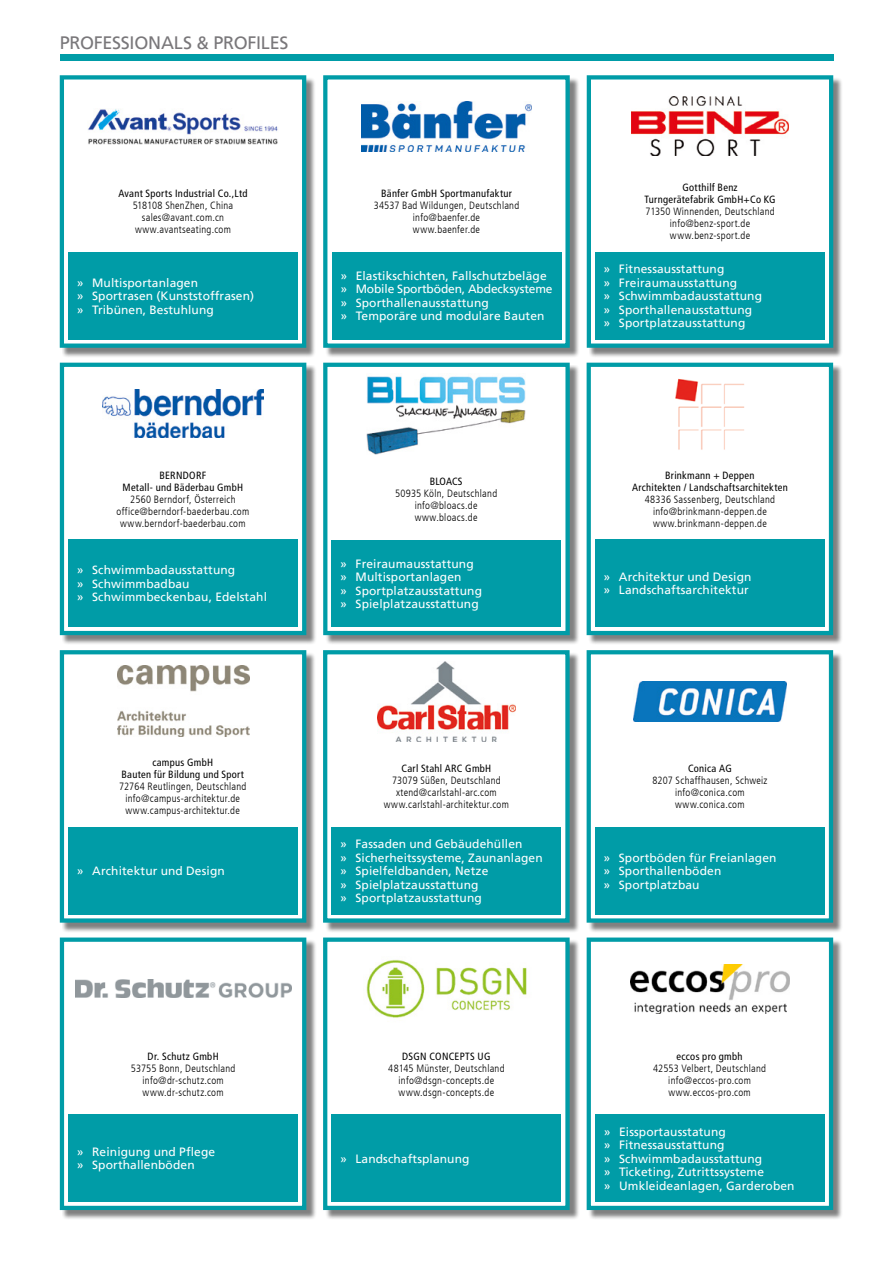
<style>
.page{position:relative;width:893px;height:1263px;background:#fff}
.page>*{position:absolute;margin:0;border:0;box-sizing:border-box;transform-origin:0 0}
.t1{font:18px "Frutiger LT";letter-spacing:-.015em;color:#79777a}
.t2{font:12px/13.5px "Frutiger LT";letter-spacing:.01em;color:#fff}
.t3{font:300 condensed 10.5px/12px "Frutiger LT";letter-spacing:.025em;color:#000;text-align:center}
.t4{font:condensed 10.5px/12px "Frutiger LT";letter-spacing:.03em;color:#000;text-align:center}
</style>
<div class="page">
<div style="left:60px;top:54px;width:773px;height:6px;background:#009ca7"></div>
<div style="left:62px;top:77px;width:254px;height:281px;background:#000;opacity:.5"></div>
<div style="left:60px;top:75px;width:246px;height:273px;background:#fff;border:4px solid #009ca7"></div>
<div style="left:325px;top:77px;width:255px;height:281px;background:#000;opacity:.5"></div>
<div style="left:323px;top:75px;width:247px;height:273px;background:#fff;border:4px solid #009ca7"></div>
<img style="left:361px;top:101px;width:170px;height:50px">
<img style="left:88px;top:108px;width:190px;height:36px">
<div style="left:332px;top:252px;width:229px;height:87px;background:#009ca7"></div>
<div style="left:68px;top:252px;width:230px;height:87px;background:#009ca7"></div>
<div style="left:62px;top:365px;width:254px;height:280px;background:#000;opacity:.5"></div>
<div style="left:60px;top:363px;width:246px;height:272px;background:#fff;border:4px solid #009ca7"></div>
<img style="left:103px;top:390px;width:160px;height:47px">
<div style="left:68px;top:540px;width:230px;height:87px;background:#009ca7"></div>
<div style="left:589px;top:940px;width:254px;height:280px;background:#000;opacity:.5"></div>
<div style="left:587px;top:937px;width:246px;height:273px;background:#fff;border:4px solid #009ca7"></div>
<img style="left:631px;top:964px;width:158px;height:49px">
<div style="left:595px;top:1114px;width:230px;height:87px;background:#009ca7"></div>
<div style="left:325px;top:940px;width:254px;height:280px;background:#000;opacity:.5"></div>
<div style="left:323px;top:937px;width:247px;height:273px;background:#fff;border:4px solid #009ca7"></div>
<img style="left:366px;top:959px;width:161px;height:59px">
<div style="left:332px;top:1114px;width:229px;height:87px;background:#009ca7"></div>
<div style="left:589px;top:365px;width:254px;height:280px;background:#000;opacity:.5"></div>
<div style="left:587px;top:363px;width:246px;height:272px;background:#fff;border:4px solid #009ca7"></div>
<img style="left:675px;top:378px;width:70px;height:72px">
<div style="left:595px;top:539px;width:230px;height:88px;background:#009ca7"></div>
<div style="left:62px;top:652px;width:254px;height:281px;background:#000;opacity:.5"></div>
<div style="left:60px;top:650px;width:246px;height:273px;background:#fff;border:4px solid #009ca7"></div>
<img style="left:117px;top:665px;width:132px;height:72px">
<div style="left:68px;top:827px;width:230px;height:87px;background:#009ca7"></div>
<div style="left:589px;top:652px;width:254px;height:281px;background:#000;opacity:.5"></div>
<div style="left:587px;top:650px;width:246px;height:273px;background:#fff;border:4px solid #009ca7"></div>
<img style="left:633px;top:681px;width:154px;height:40px">
<div style="left:595px;top:827px;width:229px;height:87px;background:#009ca7"></div>
<div style="left:62px;top:940px;width:254px;height:280px;background:#000;opacity:.5"></div>
<div style="left:60px;top:937px;width:246px;height:273px;background:#fff;border:4px solid #009ca7"></div>
<img style="left:75px;top:979px;width:216px;height:19px">
<div style="left:68px;top:1114px;width:230px;height:87px;background:#009ca7"></div>
<div style="left:325px;top:652px;width:254px;height:281px;background:#000;opacity:.5"></div>
<div style="left:323px;top:650px;width:247px;height:273px;background:#fff;border:4px solid #009ca7"></div>
<img style="left:377px;top:661px;width:138px;height:80px">
<div style="left:332px;top:827px;width:229px;height:87px;background:#009ca7"></div>
<div style="left:589px;top:77px;width:254px;height:281px;background:#000;opacity:.5"></div>
<div style="left:587px;top:75px;width:246px;height:273px;background:#fff;border:4px solid #009ca7"></div>
<img style="left:632px;top:97px;width:156px;height:59px">
<div style="left:595px;top:252px;width:230px;height:87px;background:#009ca7"></div>
<div style="left:325px;top:365px;width:255px;height:280px;background:#000;opacity:.5"></div>
<div style="left:323px;top:363px;width:247px;height:272px;background:#fff;border:4px solid #009ca7"></div>
<img style="left:366px;top:376px;width:160px;height:79px">
<div style="left:332px;top:540px;width:229px;height:87px;background:#009ca7"></div>
<h1 class="t1" style="left:60px;top:32px;width:230px">PROFESSIONALS &amp; PROFILES</h1>
<p class="t4" style="left:118px;top:188px;width:131px">Avant Sports Industrial Co.,Ltd</p>
<p class="t3" style="left:133px;top:200px;width:102px">518108 ShenZhen, China sales@avant.com.cn www.avantseating.com</p>
<p class="t2" style="left:77px;top:276px;width:179px">» Multisportanlagen<br>» Sportrasen (Kunststoffrasen) » Tribünen, Bestuhlung</p>
<p class="t4" style="left:381px;top:188px;width:132px">Bänfer GmbH Sportmanufaktur</p>
<p class="t3" style="left:374px;top:200px;width:147px">34537 Bad Wildungen, Deutschland info@baenfer.de<br>www.baenfer.de</p>
<p class="t2" style="left:340px;top:269px;width:214px">» Elastikschichten, Fallschutzbeläge » Mobile Sportböden, Abdecksysteme » Sporthallenausstattung<br>» Temporäre und modulare Bauten</p>
<p class="t4" style="left:644px;top:182px;width:133px">Gotthilf Benz<br>Turngerätefabrik GmbH+Co KG</p>
<p class="t3" style="left:645px;top:206px;width:131px">71350 Winnenden, Deutschland info@benz-sport.de www.benz-sport.de</p>
<p class="t2" style="left:604px;top:262px;width:160px">» Fitnessausstattung<br>» Freiraumausstattung<br>» Schwimmbadausstattung » Sporthallenausstattung<br>» Sportplatzausstattung</p>
<p class="t4" style="left:122px;top:469px;width:122px">BERNDORF<br>Metall- und Bäderbau GmbH</p>
<p class="t3" style="left:117px;top:493px;width:134px">2560 Berndorf, Österreich office@berndorf-baederbau.com www.berndorf-baederbau.com</p>
<p class="t2" style="left:77px;top:563px;width:192px">» Schwimmbadausstattung<br>» Schwimmbadbau<br>» Schwimmbeckenbau, Edelstahl</p>
<p class="t4" style="left:430px;top:475px;width:34px">BLOACS</p>
<p class="t3" style="left:395px;top:487px;width:104px">50935 Köln, Deutschland info@bloacs.de www.bloacs.de</p>
<p class="t2" style="left:340px;top:557px;width:143px">» Freiraumausstattung » Multisportanlagen<br>» Sportplatzausstattung » Spielplatzausstattung</p>
<p class="t4" style="left:632px;top:469px;width:157px">Brinkmann + Deppen<br>Architekten / Landschaftsarchitekten</p>
<p class="t3" style="left:645px;top:493px;width:132px">48336 Sassenberg, Deutschland info@brinkmann-deppen.de www.brinkmann-deppen.de</p>
<p class="t2" style="left:604px;top:570px;width:149px">» Architektur und Design » Landschaftsarchitektur</p>
<p class="t4" style="left:121px;top:757px;width:124px">campus GmbH<br>Bauten für Bildung und Sport</p>
<p class="t3" style="left:119px;top:781px;width:129px">72764 Reutlingen, Deutschland info@campus-architektur.de www.campus-architektur.de</p>
<p class="t2" style="left:77px;top:864px;width:149px">» Architektur und Design</p>
<p class="t4" style="left:148px;top:1050px;width:73px">Dr. Schutz GmbH</p>
<p class="t3" style="left:131px;top:1062px;width:106px">53755 Bonn, Deutschland info@dr-schutz.com www.dr-schutz.com</p>
<p class="t2" style="left:77px;top:1145px;width:140px">» Reinigung und Pflege » Sporthallenböden</p>
<p class="t4" style="left:401px;top:763px;width:91px">Carl Stahl ARC GmbH</p>
<p class="t3" style="left:384px;top:775px;width:127px">73079 Süßen, Deutschland xtend@carlstahl-arc.com www.carlstahl-architektur.com</p>
<p class="t2" style="left:340px;top:837px;width:204px">» Fassaden und Gebäudehüllen<br>» Sicherheitssysteme, Zaunanlagen » Spielfeldbanden, Netze<br>» Spielplatzausstattung<br>» Sportplatzausstattung</p>
<p class="t4" style="left:402px;top:1050px;width:90px">DSGN CONCEPTS UG</p>
<p class="t3" style="left:388px;top:1062px;width:118px">48145 Münster, Deutschland info@dsgn-concepts.de www.dsgn-concepts.de</p>
<p class="t2" style="left:340px;top:1152px;width:131px">» Landschaftsplanung</p>
<p class="t4" style="left:688px;top:763px;width:45px">Conica AG</p>
<p class="t3" style="left:652px;top:775px;width:117px">8207 Schaffhausen, Schweiz info@conica.com www.conica.com</p>
<p class="t2" style="left:603px;top:851px;width:175px">» Sportböden für Freianlagen » Sporthallenböden<br>» Sportplatzbau</p>
<p class="t4" style="left:677px;top:1050px;width:67px">eccos pro gmbh</p>
<p class="t3" style="left:653px;top:1062px;width:114px">42553 Velbert, Deutschland info@eccos-pro.com www.eccos-pro.com</p>
<p class="t2" style="left:604px;top:1125px;width:192px">» Eissportausstatung<br>» Fitnessausstattung<br>» Schwimmbadausstattung<br>» Ticketing, Zutrittssysteme<br>» Umkleideanlagen, Garderoben</p>
</div>
